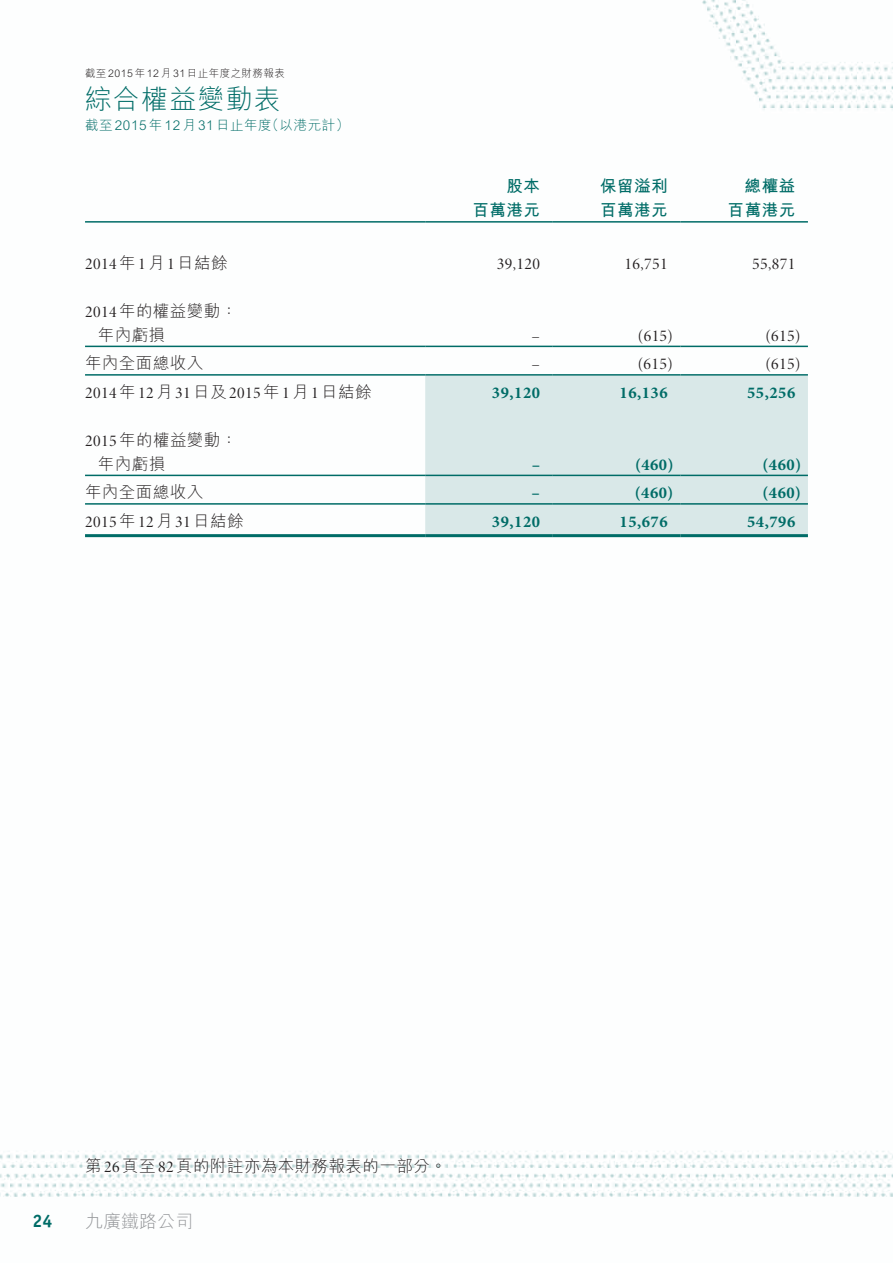
<style>
.page{position:relative;width:893px;height:1263px;background:#fff}
.page>*{position:absolute;margin:0;border:0;box-sizing:border-box;transform-origin:0 0}
.t1{font:300 27px "M Hei HK";letter-spacing:.04em;color:#006c67}
.t2{font:300 18px "M Hei HK";color:#939598}
.t3{font:700 18px "Officina Serif";color:#006c67}
.t4{font:16.5px "Minion Pro Disp";letter-spacing:.025em;color:#231f20}
.t5{font:300 16.5px/24px "M Hei HK";letter-spacing:.025em;color:#231f20}
.t6{font:700 16.5px "Minion Pro";letter-spacing:.035em;color:#006c67}
.t7{font:700 16.5px "M Hei HK";letter-spacing:.035em;color:#006c67}
.t8{font:300 13.5px "M Hei HK";letter-spacing:.04em;color:#006c67}
.t9{font:300 10.5px "M Hei HK";letter-spacing:.04em;color:#231f20}
.s1{font-family:"M Hei HK";font-weight:300}
.s2{font-family:"Minion Pro Disp";font-weight:400}
</style>
<div class="page">
<img style="left:0;top:0;width:893px;height:1197px">
<div style="left:425px;top:376px;width:383px;height:158px;background:#d9e8e8"></div>
<hr style="left:85px;top:221px;width:340px;height:2px;background:#006c67">
<hr style="left:425px;top:221px;width:128px;height:2px;background:#006c67">
<hr style="left:553px;top:221px;width:127px;height:2px;background:#006c67">
<hr style="left:680px;top:221px;width:128px;height:2px;background:#006c67">
<hr style="left:85px;top:346px;width:340px;height:1px;background:#006c67">
<hr style="left:425px;top:346px;width:128px;height:1px;background:#006c67">
<hr style="left:553px;top:346px;width:127px;height:1px;background:#006c67">
<hr style="left:680px;top:346px;width:128px;height:1px;background:#006c67">
<hr style="left:85px;top:374px;width:340px;height:2px;background:#006c67">
<hr style="left:425px;top:374px;width:128px;height:2px;background:#006c67">
<hr style="left:553px;top:374px;width:127px;height:2px;background:#006c67">
<hr style="left:680px;top:374px;width:128px;height:2px;background:#006c67">
<hr style="left:85px;top:475px;width:340px;height:1px;background:#006c67">
<hr style="left:425px;top:475px;width:128px;height:1px;background:#006c67">
<hr style="left:553px;top:475px;width:127px;height:1px;background:#006c67">
<hr style="left:680px;top:475px;width:128px;height:1px;background:#006c67">
<hr style="left:85px;top:503px;width:340px;height:2px;background:#006c67">
<hr style="left:425px;top:503px;width:128px;height:2px;background:#006c67">
<hr style="left:553px;top:503px;width:127px;height:2px;background:#006c67">
<hr style="left:680px;top:503px;width:128px;height:2px;background:#006c67">
<hr style="left:85px;top:534px;width:340px;height:3px;background:#006c67">
<hr style="left:425px;top:534px;width:128px;height:3px;background:#006c67">
<hr style="left:553px;top:534px;width:127px;height:3px;background:#006c67">
<hr style="left:680px;top:534px;width:128px;height:3px;background:#006c67">
<p class="t9" style="left:85px;top:66px;width:201px">截至 2015年 12月 31日止年度之財務報表</p>
<h1 class="t1" style="left:85px;top:80px;width:197px">綜合權益變動表</h1>
<p class="t8" style="left:85px;top:116px;width:266px">截至 2015 年 12 月 31 日止年度（以港元計）</p>
<p class="t7" style="left:506px;top:174px;width:35px">股本</p>
<p class="t7" style="left:600px;top:174px;width:69px">保留溢利</p>
<p class="t7" style="left:745px;top:174px;width:52px">總權益</p>
<p class="t7" style="left:472px;top:198px;width:69px">百萬港元</p>
<p class="t7" style="left:600px;top:198px;width:69px">百萬港元</p>
<p class="t7" style="left:728px;top:198px;width:69px">百萬港元</p>
<p class="t4" style="left:85px;top:253px;width:144px">2014<span class="s1">年</span>1<span class="s1">月</span>1<span class="s1">日結餘</span></p>
<p class="t4" style="left:497px;top:253px;width:45px">39,120</p>
<p class="t4" style="left:624px;top:253px;width:45px">16,751</p>
<p class="t4" style="left:752px;top:253px;width:45px">55,871</p>
<p class="t5" style="left:98px;top:298px;width:141px;text-indent:-13px"><span class="s2">2014</span>年的權益變動：年內虧損</p>
<p class="t4" style="left:531px;top:325px;width:10px">–</p>
<p class="t4" style="left:638px;top:325px;width:36px">(615)</p>
<p class="t4" style="left:766px;top:325px;width:36px">(615)</p>
<p class="t5" style="left:85px;top:350px;width:120px">年內全面總收入</p>
<p class="t4" style="left:531px;top:354px;width:10px">–</p>
<p class="t4" style="left:638px;top:354px;width:36px">(615)</p>
<p class="t4" style="left:766px;top:354px;width:36px">(615)</p>
<p class="t4" style="left:85px;top:382px;width:288px">2014<span class="s1">年</span>12<span class="s1">月</span>31<span class="s1">日及</span>2015<span class="s1">年</span>1<span class="s1">月</span>1<span class="s1">日結餘</span></p>
<p class="t6" style="left:492px;top:381px;width:50px">39,120</p>
<p class="t6" style="left:619px;top:381px;width:50px">16,136</p>
<p class="t6" style="left:747px;top:381px;width:50px">55,256</p>
<p class="t5" style="left:98px;top:427px;width:141px;text-indent:-13px"><span class="s2">2015</span>年的權益變動：年內虧損</p>
<p class="t6" style="left:532px;top:453px;width:10px">–</p>
<p class="t6" style="left:635px;top:453px;width:40px">(460)</p>
<p class="t6" style="left:763px;top:453px;width:40px">(460)</p>
<p class="t5" style="left:85px;top:479px;width:120px">年內全面總收入</p>
<p class="t6" style="left:532px;top:481px;width:10px">–</p>
<p class="t6" style="left:635px;top:481px;width:40px">(460)</p>
<p class="t6" style="left:762px;top:481px;width:40px">(460)</p>
<p class="t4" style="left:85px;top:511px;width:160px">2015<span class="s1">年</span>12<span class="s1">月</span>31<span class="s1">日結餘</span></p>
<p class="t6" style="left:492px;top:510px;width:50px">39,120</p>
<p class="t6" style="left:619px;top:510px;width:50px">15,676</p>
<p class="t6" style="left:747px;top:510px;width:50px">54,796</p>
<p class="t3" style="left:33px;top:1210px;width:22px">24</p>
<p class="t5" style="left:85px;top:1154px;width:363px">第<span class="s2">26</span>頁至<span class="s2">82</span>頁的附註亦為本財務報表的一部分。</p>
<p class="t2" style="left:85px;top:1209px;width:109px">九廣鐵路公司</p>
</div>
